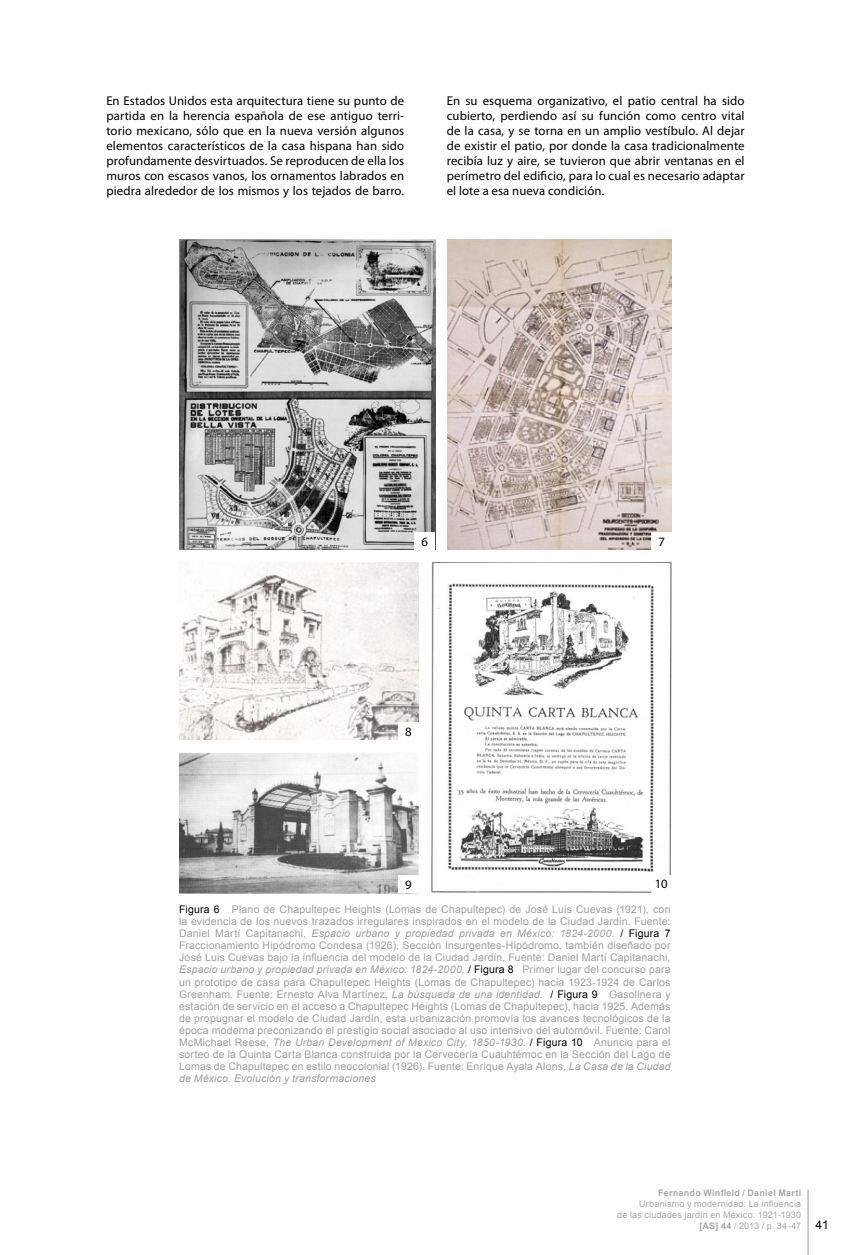
<style>
.page{position:relative;width:851px;height:1255px;background:#fff}
.page>*{position:absolute;margin:0;border:0;box-sizing:border-box;transform-origin:0 0}
.t1{font:12.75px/15px "Myriad Pro";letter-spacing:.01em;color:#000;text-align:justify}
.t2{font:12px "Arial";color:#000}
.t3{font:10.5px/12px "Arial";letter-spacing:.02em;color:#9c9e9f;text-align:justify}
.t4{font:9px/10.8px "Arial";letter-spacing:.02em;color:#a7a8aa;text-align:right}
.t5{font:700 9px "Arial";letter-spacing:.03em;color:#a7a8aa}
.s1{color:#000}
.s2{font-style:italic}
.s3{font-weight:700}
</style>
<div class="page">
<hr style="left:807px;top:1189px;width:1px;height:65px;background:#9c9e9f">
<img style="left:179px;top:239px;width:256px;height:310px">
<img style="left:448px;top:239px;width:223px;height:310px">
<img style="left:179px;top:562px;width:239px;height:178px">
<img style="left:179px;top:752px;width:239px;height:141px">
<img style="left:431px;top:562px;width:240px;height:330px">
<div style="left:414px;top:532px;width:21px;height:17px;background:#fff"></div>
<div style="left:651px;top:532px;width:20px;height:17px;background:#fff"></div>
<div style="left:398px;top:722px;width:20px;height:18px;background:#fff"></div>
<div style="left:398px;top:875px;width:20px;height:18px;background:#fff"></div>
<div style="left:651px;top:874px;width:20px;height:18px;background:#fff"></div>
<p class="t1" style="left:106px;top:93px;width:299px">En Estados Unidos esta arquitectura tiene su punto de partida en la herencia española de ese antiguo terri&shy;torio mexicano, sólo que en la nueva versión algunos elementos característicos de la casa hispana han sido profundamente desvirtuados. Se reproducen de ella los muros con escasos vanos, los ornamentos labrados en piedra alrededor de los mismos y los tejados de barro.</p>
<p class="t1" style="left:446px;top:93px;width:299px">En su esquema organizativo, el patio central ha sido cubierto, perdiendo así su función como centro vital de la casa, y se torna en un amplio vestíbulo. Al dejar de existir el patio, por donde la casa tradicionalmente recibía luz y aire, se tuvieron que abrir ventanas en el perímetro del edificio, para lo cual es necesario adaptar el lote a esa nueva condición.</p>
<p class="t1" style="left:421px;top:533px;width:8px">6</p>
<p class="t1" style="left:658px;top:533px;width:8px">7</p>
<p class="t1" style="left:405px;top:724px;width:8px">8</p>
<p class="t1" style="left:405px;top:877px;width:8px">9</p>
<p class="t1" style="left:654px;top:876px;width:14px">10</p>
<p class="t3" style="left:179px;top:903px;width:493px"><span class="s1">Figura 6</span> Plano de Chapultepec Heights (Lomas de Chapultepec) de José Luis Cuevas (1921), con la evidencia de los nuevos trazados irregulares inspirados en el modelo de la Ciudad Jardín. Fuente:<br>Daniel Martí Capitanachi, <span class="s2">Espacio urbano y propiedad privada en México: 1824-2000.</span> <span class="s1">/ Figura 7<br></span>Fraccionamiento Hipódromo Condesa (1926), Sección Insurgentes-Hipódromo, también diseñado por José Luis Cuevas bajo la influencia del modelo de la Ciudad Jardín. Fuente: Daniel Martí Capitanachi, <span class="s2">Espacio urbano y propiedad privada en México: 1824-2000.</span> <span class="s1">/ Figura 8</span> Primer lugar del concurso para un prototipo de casa para Chapultepec Heights (Lomas de Chapultepec) hacia 1923-1924 de Carlos Greenham. Fuente: Ernesto Alva Martínez, <span class="s2">La búsqueda de una identidad.</span> <span class="s1">/ Figura 9</span> Gasolinera y estación de servicio en el acceso a Chapultepec Heights (Lomas de Chapultepec), hacia 1925. Además de propugnar el modelo de Ciudad Jardín, esta urbanización promovía los avances tecnológicos de la época moderna preconizando el prestigio social asociado al uso intensivo del automóvil. Fuente: Carol McMichael Reese, <span class="s2">The Urban Development of Mexico City, 1850-1930.</span> <span class="s1">/ Figura 10</span> Anuncio para el sorteo de la Quinta Carta Blanca construida por la Cervecería Cuauhtémoc en la Sección del Lago de Lomas de Chapultepec en estilo neocolonial (1926). Fuente: Enrique Ayala Alons, <span class="s2">La Casa de la Ciudad de México. Evolución y transformaciones</span></p>
<p class="t5" style="left:658px;top:1186px;width:145px">Fernando Winfield / Daniel Martí</p>
<p class="t4" style="left:617px;top:1198px;width:185px">Urbanismo y modernidad: La influencia<br>de las ciudades jardín en México: 1921-1930 <span class="s3">[AS] 44</span> / 2013 / p. 34-47</p>
<p class="t2" style="left:815px;top:1216px;width:15px">41</p>
</div>
